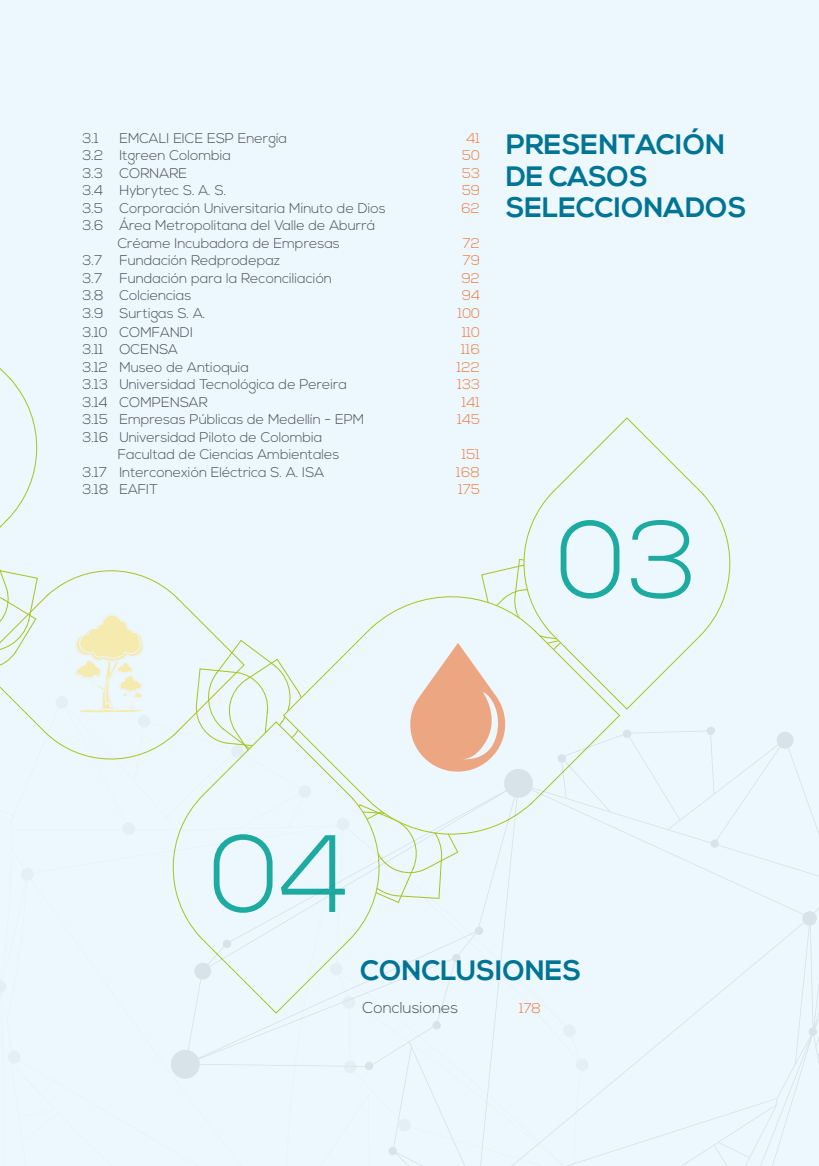
<style>
.page{position:relative;width:819px;height:1166px;background:#ecf7fe}
.page>*{position:absolute;margin:0;border:0;box-sizing:border-box;transform-origin:0 0}
.t1{font:300 109.73px "Nexa";color:#1daaa1}
.t2{font:700 28px/31.5px "Nexa";color:#007494}
.t3{font:300 15.75px "Nexa";color:#485156}
.t4{font:300 14px/17.5px "Nexa";color:#485156;text-align:center}
.t5{font:300 14px "Nexa";color:#ef7b3f}
</style>
<div class="page">
<svg style="left:0;top:570px;width:219px;height:190px"></svg>
<svg style="left:74px;top:613px;width:78px;height:100px"></svg>
<svg style="left:389px;top:845px;width:70px;height:58px"></svg>
<svg style="left:195px;top:639px;width:87px;height:82px"></svg>
<svg style="left:0;top:368px;width:47px;height:305px"></svg>
<svg style="left:523px;top:417px;width:208px;height:293px"></svg>
<svg style="left:163px;top:721px;width:226px;height:293px"></svg>
<svg style="left:282px;top:585px;width:338px;height:260px"></svg>
<svg style="left:410px;top:558px;width:181px;height:213px"></svg>
<p class="t4" style="left:82px;top:130px;width:18px">3.1</p>
<p class="t4" style="left:119px;top:130px;width:169px">EMCALI EICE ESP Energía</p>
<p class="t5" style="left:466px;top:130px;width:15px">41</p>
<p class="t4" style="left:82px;top:147px;width:150px">3.2 Itgreen Colombia</p>
<p class="t5" style="left:462px;top:147px;width:19px">50</p>
<p class="t4" style="left:82px;top:165px;width:106px">3.3 CORNARE</p>
<p class="t5" style="left:462px;top:165px;width:19px">53</p>
<p class="t4" style="left:82px;top:182px;width:145px">3.4 Hybrytec S. A. S.</p>
<p class="t5" style="left:462px;top:182px;width:19px">59</p>
<p class="t4" style="left:82px;top:200px;width:305px">3.5 Corporación Universitaria Minuto de Dios</p>
<p class="t5" style="left:461px;top:200px;width:20px">62</p>
<p class="t4" style="left:82px;top:217px;width:294px">3.6 Área Metropolitana del Valle de Aburrá<br>Créame Incubadora de Empresas</p>
<p class="t5" style="left:462px;top:235px;width:19px">72</p>
<p class="t4" style="left:82px;top:252px;width:199px">3.7 Fundación Redprodepaz</p>
<p class="t5" style="left:462px;top:252px;width:19px">79</p>
<p class="t4" style="left:82px;top:270px;width:251px">3.7 Fundación para la Reconciliación</p>
<p class="t5" style="left:461px;top:270px;width:20px">92</p>
<p class="t4" style="left:82px;top:287px;width:110px">3.8 Colciencias</p>
<p class="t5" style="left:461px;top:287px;width:20px">94</p>
<p class="t4" style="left:82px;top:305px;width:124px">3.9 Surtigas S. A.</p>
<p class="t5" style="left:457px;top:305px;width:24px">100</p>
<p class="t4" style="left:82px;top:324px;width:112px">3.10 COMFANDI</p>
<p class="t5" style="left:462px;top:324px;width:20px">110</p>
<p class="t4" style="left:82px;top:341px;width:97px">3.11 OCENSA</p>
<p class="t5" style="left:461px;top:341px;width:20px">116</p>
<p class="t4" style="left:82px;top:359px;width:168px">3.12 Museo de Antioquia</p>
<p class="t5" style="left:457px;top:359px;width:25px">122</p>
<p class="t4" style="left:82px;top:376px;width:266px">3.13 Universidad Tecnológica de Pereira</p>
<p class="t5" style="left:457px;top:376px;width:24px">133</p>
<p class="t4" style="left:82px;top:394px;width:127px">3.14 COMPENSAR</p>
<p class="t5" style="left:462px;top:394px;width:20px">141</p>
<p class="t4" style="left:82px;top:411px;width:283px">3.15 Empresas Públicas de Medellín - EPM</p>
<p class="t5" style="left:457px;top:411px;width:24px">145</p>
<p class="t4" style="left:118px;top:429px;width:223px;text-align:left;text-indent:-35px">3.16 Universidad Piloto de Colombia<br>Facultad de Ciencias Ambientales</p>
<p class="t5" style="left:461px;top:446px;width:20px">151</p>
<p class="t4" style="left:82px;top:464px;width:243px">3.17 Interconexión Eléctrica S. A. ISA</p>
<p class="t5" style="left:456px;top:464px;width:25px">168</p>
<p class="t4" style="left:82px;top:481px;width:77px">3.18 EAFIT</p>
<p class="t5" style="left:458px;top:481px;width:23px">175</p>
<h2 class="t2" style="left:506px;top:130px;width:242px">PRESENTACIÓN<br>DE CASOS<br>SELECCIONADOS</h2>
<h1 class="t1" style="left:556px;top:497px;width:142px">03</h1>
<h1 class="t1" style="left:210px;top:811px;width:141px">04</h1>
<h2 class="t2" style="left:360px;top:955px;width:223px">CONCLUSIONES</h2>
<p class="t3" style="left:362px;top:998px;width:97px">Conclusiones</p>
<p class="t5" style="left:519px;top:999px;width:23px">178</p>
</div>
